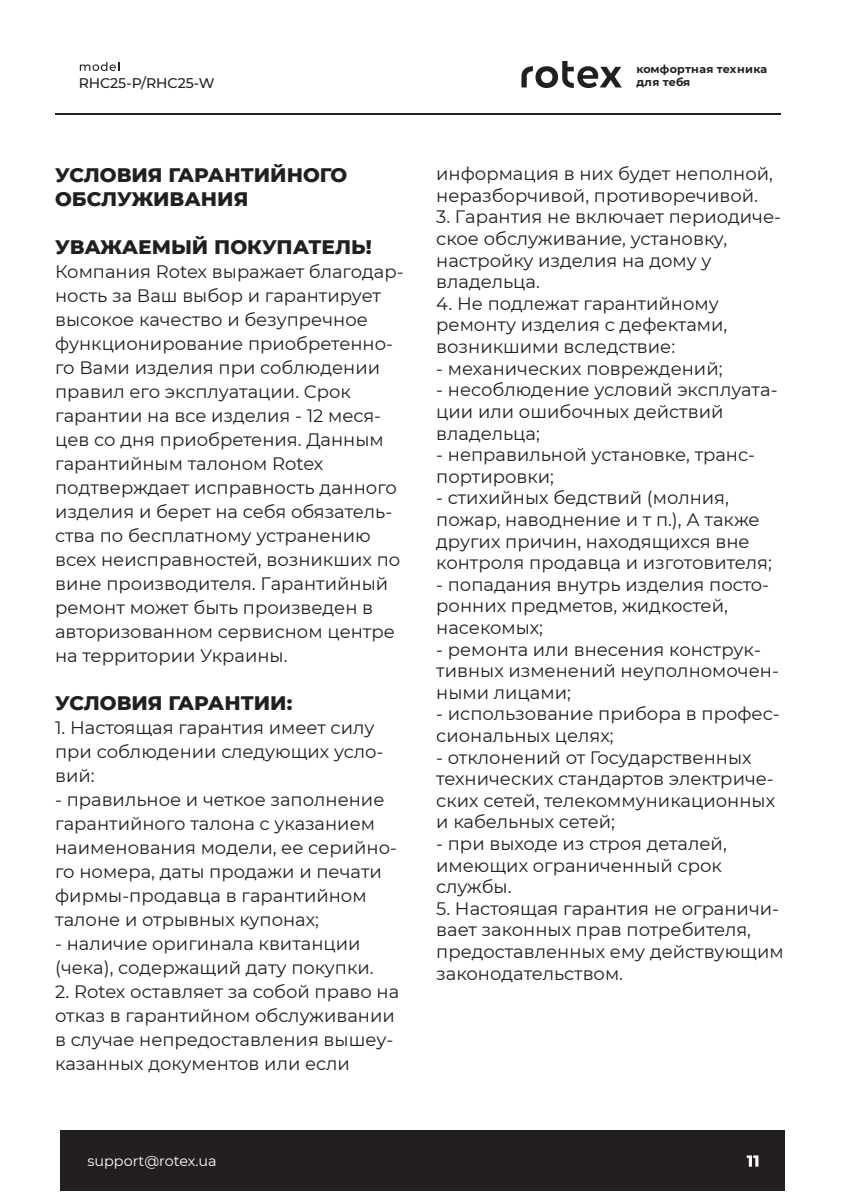
<style>
.page{position:relative;width:846px;height:1192px;background:#fff}
.page>*{position:absolute;margin:0;border:0;box-sizing:border-box;transform-origin:0 0}
.t1{font:800 20px/24px "Montserrat";color:#231f20}
.t2{font:18px/24px "Montserrat";color:#231f20}
.t3{font:14.4px "Montserrat";color:#fff}
.t4{font:500 14px "Montserrat";color:#231f20}
.t5{font:700 11.2px/13.4px "Montserrat";letter-spacing:.01em;color:#231f20}
</style>
<div class="page">
<div style="left:61px;top:1130px;width:724px;height:61px;background:#231f20"></div>
<svg style="left:747px;top:1155px;width:11px;height:11px"></svg>
<hr style="left:55px;top:113px;width:725px;height:2px;background:#231f20">
<svg style="left:80px;top:62px;width:39px;height:9px"></svg>
<svg style="left:521px;top:61px;width:101px;height:27px"></svg>
<p class="t4" style="left:79px;top:73px;width:137px">RHC25-P/RHC25-W</p>
<p class="t5" style="left:636px;top:62px;width:132px">комфортная техника для тебя</p>
<p class="t1" style="left:55px;top:162px;width:294px">УСЛОВИЯ ГАРАНТИЙНОГО<br>ОБСЛУЖИВАНИЯ</p>
<p class="t1" style="left:55px;top:234px;width:318px">УВАЖАЕМЫЙ ПОКУПАТЕЛЬ!</p>
<p class="t2" style="left:55px;top:259px;width:350px">Компания Rotex выражает благодар&shy;ность за Ваш выбор и гарантирует высокое качество и безупречное функционирование приобретенно&shy;го Вами изделия при соблюдении правил его эксплуатации. Срок гарантии на все изделия - 12 меся&shy;цев со дня приобретения. Данным гарантийным талоном Rotex подтверждает исправность данного изделия и берет на себя обязатель&shy;ства по бесплатному устранению всех неисправностей, возникших по вине производителя. Гарантийный ремонт может быть произведен в авторизованном сервисном центре на территории Украины.</p>
<p class="t1" style="left:55px;top:690px;width:239px">УСЛОВИЯ ГАРАНТИИ:</p>
<p class="t2" style="left:55px;top:715px;width:330px">1. Настоящая гарантия имеет силу при соблюдении следующих усло&shy;вий:</p>
<p class="t2" style="left:55px;top:787px;width:343px">- правильное и четкое заполнение гарантийного талона с указанием наименования модели, ее серийно&shy;го номера, даты продажи и печати фирмы-продавца в гарантийном талоне и отрывных купонах;</p>
<p class="t2" style="left:55px;top:931px;width:320px">- наличие оригинала квитанции (чека), содержащий дату покупки.</p>
<p class="t2" style="left:55px;top:979px;width:346px">2. Rotex оставляет за собой право на отказ в гарантийном обслуживании в случае непредоставления вышеу&shy;казанных документов или если</p>
<p class="t3" style="left:88px;top:1151px;width:130px">support@rotex.ua</p>
<p class="t2" style="left:436px;top:162px;width:338px;line-height:21.6px">информация в них будет неполной, неразборчивой, противоречивой.</p>
<p class="t2" style="left:436px;top:206px;width:346px;line-height:21.6px">3. Гарантия не включает периодиче&shy;ское обслуживание, установку, настройку изделия на дому у владельца.</p>
<p class="t2" style="left:436px;top:292px;width:293px;line-height:21.6px">4. Не подлежат гарантийному ремонту изделия с дефектами, возникшими вследствие:</p>
<p class="t2" style="left:436px;top:356px;width:288px">- механических повреждений;</p>
<p class="t2" style="left:436px;top:378px;width:343px;line-height:21.6px">- несоблюдение условий эксплуата&shy;ции или ошибочных действий владельца;</p>
<p class="t2" style="left:436px;top:443px;width:320px;line-height:21.6px">- неправильной установке, транс&shy;портировки;</p>
<p class="t2" style="left:436px;top:486px;width:337px;line-height:21.6px">- стихийных бедствий (молния, пожар, наводнение и т п.), А также других причин, находящихся вне контроля продавца и изготовителя;</p>
<p class="t2" style="left:436px;top:573px;width:334px;line-height:21.6px">- попадания внутрь изделия посто&shy;ронних предметов, жидкостей, насекомых;</p>
<p class="t2" style="left:436px;top:638px;width:344px;line-height:21.6px">- ремонта или внесения конструк&shy;тивных изменений неуполномочен&shy;ными лицами;</p>
<p class="t2" style="left:436px;top:702px;width:345px;line-height:21.6px">- использование прибора в профес&shy;сиональных целях;</p>
<p class="t2" style="left:436px;top:746px;width:340px;line-height:21.6px">- отклонений от Государственных технических стандартов электриче&shy;ских сетей, телекоммуникационных и кабельных сетей;</p>
<p class="t2" style="left:436px;top:832px;width:292px;line-height:21.6px">- при выходе из строя деталей, имеющих ограниченный срок службы.</p>
<p class="t2" style="left:436px;top:897px;width:349px;line-height:21.6px">5. Настоящая гарантия не ограничи&shy;вает законных прав потребителя, предоставленных ему действующим законодательством.</p>
</div>
